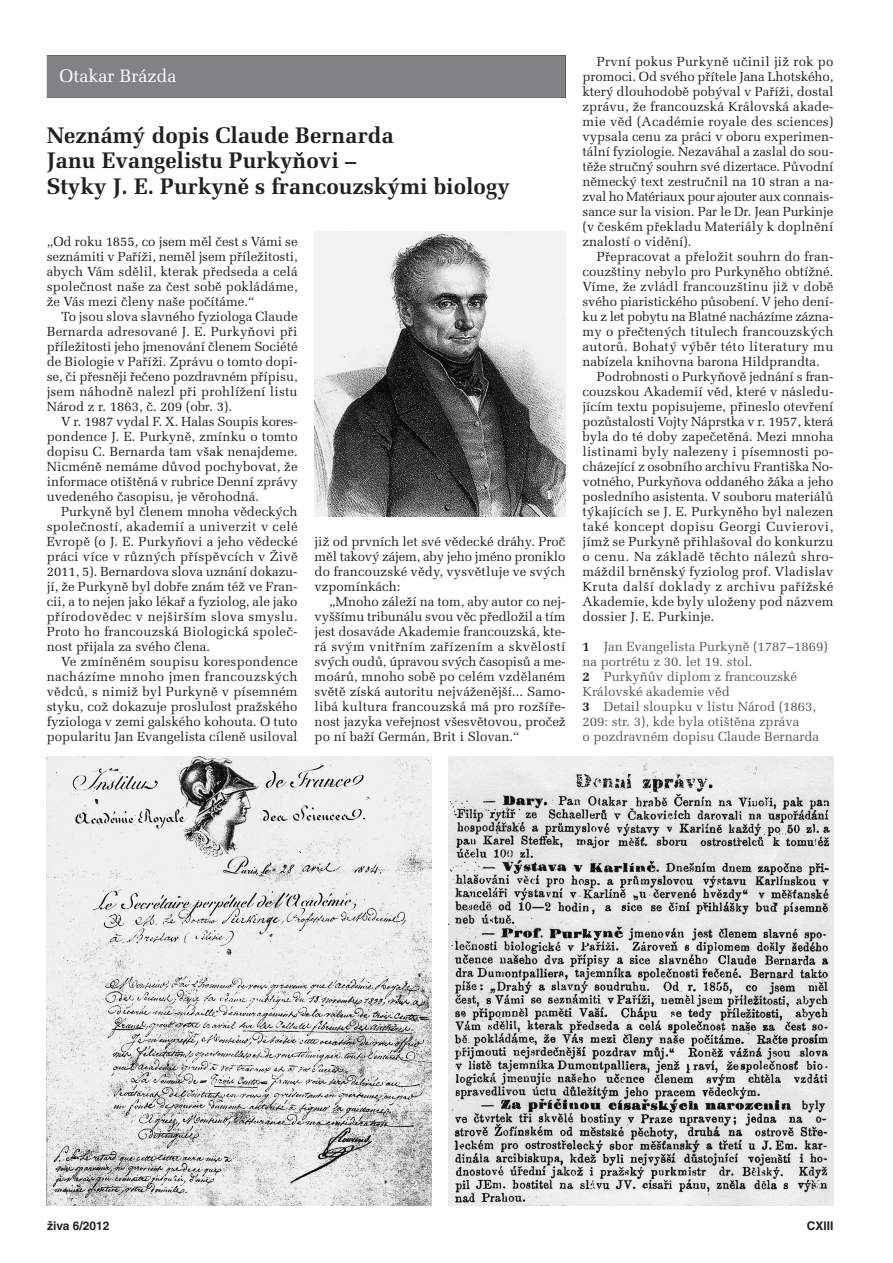
<style>
.page{position:relative;width:893px;height:1263px;background:#fff}
.page>*{position:absolute;margin:0;border:0;box-sizing:border-box;transform-origin:0 0}
.t1{font:700 22.5px/25.5px "Melior CE";color:#231f20}
.t2{font:18px "Melior CE";color:#fff}
.t3{font:700 13.5px "Melior CE";color:#fff}
.t4{font:13.2px/15px "Melior CE";color:#231f20;text-align:justify}
.t5{font:13.2px/15px "Melior CE";color:#57585a}
.t6{font:700 12px "Helvetica CE";color:#231f20}
.s1{font-weight:700;color:#231f20}
</style>
<div class="page">
<img style="left:315px;top:231px;width:251px;height:285px">
<img style="left:449px;top:756px;width:384px;height:449px">
<img style="left:47px;top:756px;width:385px;height:449px">
<div style="left:47px;top:55px;width:519px;height:43px;background:#808285"></div>
<h2 class="t2" style="left:60px;top:70px;width:118px">Otakar Brázda</h2>
<h1 class="t1" style="left:47px;top:125px;width:465px">Neznámý dopis Claude Bernarda<br>Janu Evangelistu Purkyňovi –<br>Styky J. E. Purkyně s francouzskými biology</h1>
<p class="t4" style="left:47px;top:236px;width:252px">„Od roku 1855, co jsem měl čest s Vámi se seznámiti v Paříži, neměl jsem příležitosti, abych Vám sdělil, kterak předseda a celá společnost naše za čest sobě pokládáme, že Vás mezi členy naše počítáme.“</p>
<p class="t4" style="left:47px;top:311px;width:252px;text-indent:14px">To jsou slova slavného fyziologa Claude Bernarda adresované J. E. Purkyňovi při příležitosti jeho jmenování členem Société de Biologie v Paříži. Zprávu o tomto dopi&shy;se, či přesněji řečeno pozdravném přípisu, jsem náhodně nalezl při prohlížení listu Národ z r. 1863, č. 209 (obr. 3).</p>
<p class="t4" style="left:47px;top:416px;width:252px;text-indent:14px">V r. 1987 vydal F. X. Halas Soupis kores&shy;pondence J. E. Purkyně, zmínku o tomto dopisu C. Bernarda tam však nenajdeme.<br>Nicméně nemáme důvod pochybovat, že informace otištěná v rubrice Denní zprávy uvedeného časopisu, je věrohodná.</p>
<p class="t4" style="left:47px;top:506px;width:252px;text-indent:14px">Purkyně byl členem mnoha vědeckých společností, akademií a univerzit v celé Evropě (o J. E. Purkyňovi a jeho vědecké práci více v různých příspěvcích v Živě 2011, 5). Bernardova slova uznání dokazu&shy;jí, že Purkyně byl dobře znám též ve Fran&shy;cii, a to nejen jako lékař a fyziolog, ale jako přírodovědec v nejširším slova smyslu.<br>Proto ho francouzská Biologická společ&shy;nost přijala za svého člena.</p>
<p class="t4" style="left:47px;top:656px;width:252px;text-indent:14px">Ve zmíněném soupisu korespondence nacházíme mnoho jmen francouzských vědců, s nimiž byl Purkyně v písemném styku, což dokazuje proslulost pražského fyziologa v zemi galského kohouta. O tuto popularitu Jan Evangelista cíleně usiloval</p>
<p class="t3" style="left:545px;top:490px;width:9px">1</p>
<p class="t4" style="left:315px;top:536px;width:252px">již od prvních let své vědecké dráhy. Proč měl takový zájem, aby jeho jméno proniklo do francouzské vědy, vysvětluje ve svých vzpomínkách:</p>
<p class="t4" style="left:315px;top:596px;width:253px;text-indent:14px">„Mnoho záleží na tom, aby autor co nej&shy;vyššímu tribunálu svou věc předložil a tím jest dosaváde Akademie francouzská, kte&shy;rá svým vnitřním zařízením a skvělostí svých oudů, úpravou svých časopisů a me&shy;moárů, mnoho sobě po celém vzdělaném světě získá autoritu nejváženější... Samo&shy;libá kultura francouzská má pro rozšíře&shy;nost jazyka veřejnost všesvětovou, pročež po ní baží Germán, Brit i Slovan.“</p>
<p class="t4" style="left:583px;top:56px;width:252px;text-indent:14px">První pokus Purkyně učinil již rok po promoci. Od svého přítele Jana Lhotského, který dlouhodobě pobýval v Paříži, dostal zprávu, že francouzská Královská akade&shy;mie věd (Académie royale des sciences) vypsala cenu za práci v oboru experimen&shy;tální fyziologie. Nezaváhal a zaslal do sou&shy;těže stručný souhrn své dizertace. Původní německý text zestručnil na 10 stran a na&shy;zval ho Matériaux pour ajouter aux connais&shy;sance sur la vision. Par le Dr. Jean Purkinje (v českém překladu Materiály k doplnění znalostí o vidění).</p>
<p class="t4" style="left:583px;top:251px;width:253px;text-indent:14px">Přepracovat a přeložit souhrn do fran&shy;couzštiny nebylo pro Purkyněho obtížné.<br>Víme, že zvládl francouzštinu již v době svého piaristického působení. V jeho dení&shy;ku z let pobytu na Blatné nacházíme zázna&shy;my o přečtených titulech francouzských autorů. Bohatý výběr této literatury mu nabízela knihovna barona Hildprandta.</p>
<p class="t4" style="left:583px;top:371px;width:253px;text-indent:14px">Podrobnosti o Purkyňově jednání s fran&shy;couzskou Akademií věd, které v následu&shy;jícím textu popisujeme, přineslo otevření pozůstalosti Vojty Náprstka v r. 1957, která byla do té doby zapečetěná. Mezi mnoha listinami byly nalezeny i písemnosti po&shy;cházející z osobního archivu Františka No&shy;votného, Purkyňova oddaného žáka a jeho posledního asistenta. V souboru materiálů týkajících se J. E. Purkyněho byl nalezen také koncept dopisu Georgi Cuvierovi, jímž se Purkyně přihlašoval do konkurzu o cenu. Na základě těchto nálezů shro&shy;máždil brněnský fyziolog prof. Vladislav Kruta další doklady z archivu pařížské Akademie, kde byly uloženy pod názvem dossier J. E. Purkinje.</p>
<p class="t5" style="left:583px;top:641px;width:247px"><span class="s1">1</span> Jan Evangelista Purkyně (1787–1869) na portrétu z 30. let 19. stol.<br><span class="s1">2</span> Purkyňův diplom z francouzské Královské akademie věd<br><span class="s1">3</span> Detail sloupku v listu Národ (1863, 209: str. 3), kde byla otištěna zpráva<br>o pozdravném dopisu Claude Bernarda</p>
<p class="t3" style="left:411px;top:1180px;width:9px">2</p>
<p class="t3" style="left:813px;top:1180px;width:9px">3</p>
<p class="t6" style="left:47px;top:1221px;width:64px">živa 6/2012</p>
<p class="t6" style="left:807px;top:1221px;width:28px">CXIII</p>
</div>
